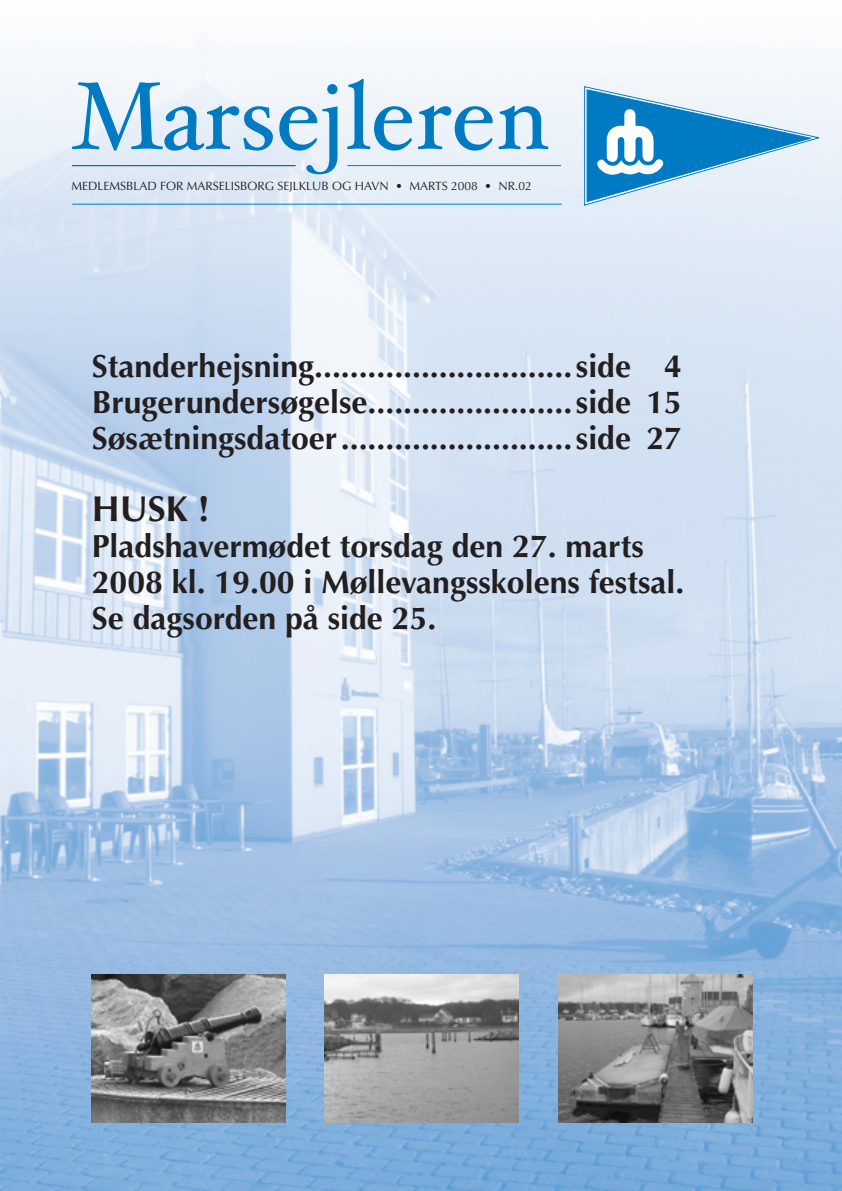
<style>
.page{position:relative;width:842px;height:1191px;background:#fff}
.page>*{position:absolute;margin:0;border:0;box-sizing:border-box;transform-origin:0 0}
.t1{font:96px "Hoefler Text";color:#007ac2}
.t2{font:700 36px "Optima";color:#231f20}
.t3{font:700 32px/36px "Optima";color:#231f20;text-align:justify}
.t4{font:12px "Optima";color:#231f20}
.s1{font-family:"New Baskerville"}
</style>
<div class="page">
<img style="left:0;top:42px;width:842px;height:1149px">
<hr style="left:72px;top:165px;width:223px;height:1px;background:#007ac2">
<hr style="left:347px;top:165px;width:214px;height:1px;background:#007ac2">
<hr style="left:72px;top:204px;width:490px;height:1px;background:#007ac2">
<img style="left:92px;top:974px;width:194px;height:149px">
<img style="left:325px;top:974px;width:193px;height:149px">
<img style="left:558px;top:974px;width:194px;height:149px">
<svg style="left:584px;top:86px;width:238px;height:120px"></svg>
<h1 class="t1" style="left:71px;top:59px;width:479px">Marse<span class="s1">j</span>leren</h1>
<p class="t4" style="left:71px;top:179px;width:462px">MEDLEMSBLAD FOR MARSELISBORG SEJLKLUB OG HAVN • MARTS 2008 • NR.02</p>
<p class="t3" style="left:92px;top:348px;width:592px">Standerhejsning.............................side 4<br>Brugerundersøgelse.......................side 15<br>Søsætningsdatoer..........................side 27</p>
<p class="t2" style="left:92px;top:488px;width:120px">HUSK !</p>
<p class="t3" style="left:92px;top:528px;width:594px;text-align:left">Pladshavermødet torsdag den 27. marts<br>2008 kl. 19.00 i Møllevangsskolens festsal.<br>Se dagsorden på side 25.</p>
</div>
